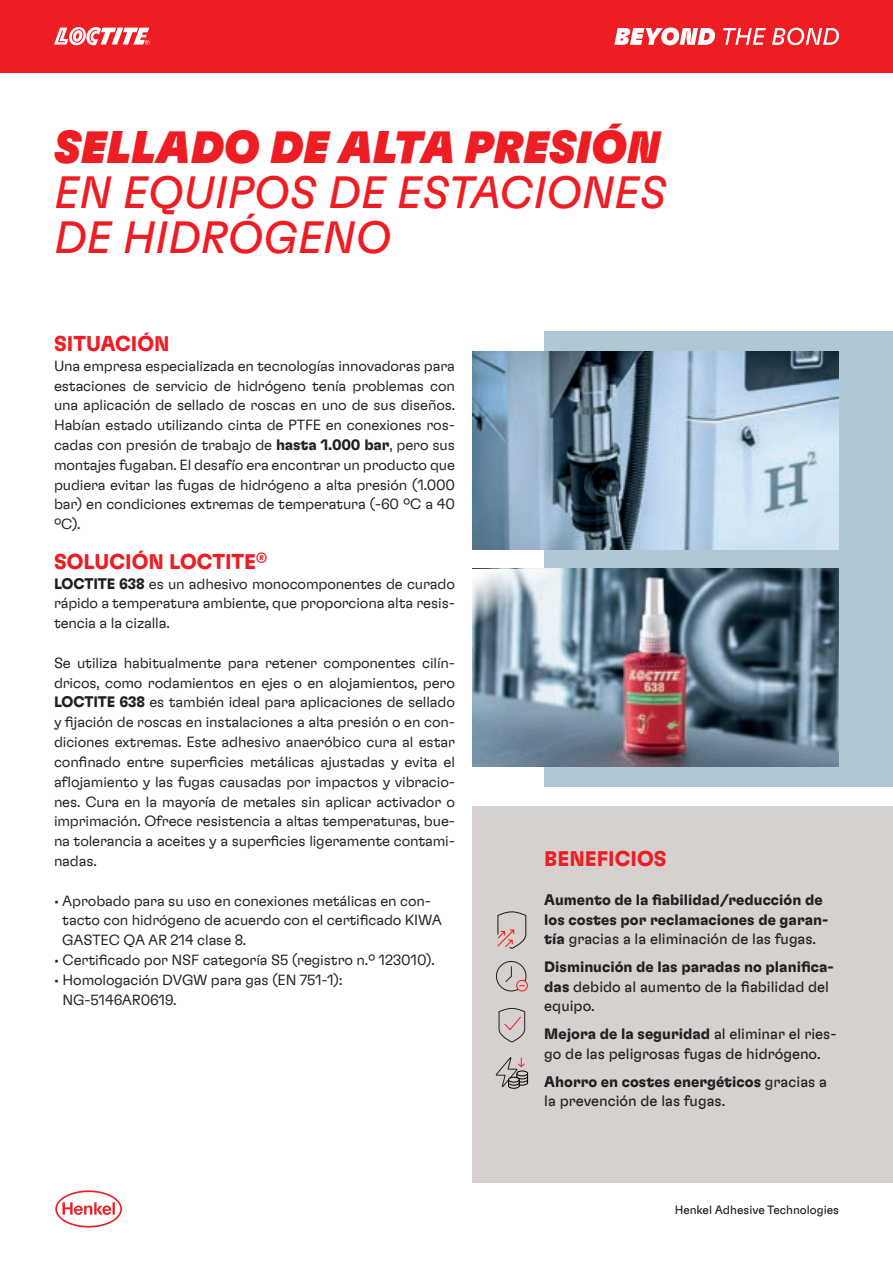
<style>
.page{position:relative;width:893px;height:1263px;background:#fff}
.page>*{position:absolute;margin:0;border:0;box-sizing:border-box;transform-origin:0 0}
.t1{font:italic 45px/45px "Henkel GT Flexa";color:#ee1d23}
.t2{font:45px "Henkel GT Flexa Bl It";color:#ee1d23}
.t3{font:700 21px "Henkel GT Flexa";color:#ee1d23}
.t4{font:300 15px/19.8px "Henkel GT Flexa";letter-spacing:-.01em;color:#231f20;text-align:justify}
.t5{font:15px/19.5px "Henkel GT Flexa";color:#231f20}
.t6{font:700 15px/19.5px "Henkel GT Flexa";color:#231f20}
.t7{font:12px "Henkel GT Flexa";color:#231f20}
.s1{font-weight:700}
.s2{font-weight:400}
</style>
<div class="page">
<div style="left:0;top:0;width:893px;height:72px;background:#ee1d23"></div>
<svg style="left:614px;top:28px;width:101px;height:17px"></svg>
<svg style="left:723px;top:28px;width:43px;height:17px"></svg>
<svg style="left:772px;top:28px;width:67px;height:17px"></svg>
<svg style="left:55px;top:1190px;width:67px;height:37px"></svg>
<svg style="left:54px;top:27px;width:96px;height:18px"></svg>
<div style="left:472px;top:806px;width:421px;height:377px;background:#d6d1ce"></div>
<div style="left:544px;top:331px;width:349px;height:456px;background:#b0c7d4"></div>
<img style="left:472px;top:351px;width:367px;height:198px">
<img style="left:472px;top:569px;width:367px;height:198px">
<svg style="left:495px;top:1057px;width:33px;height:32px"></svg>
<svg style="left:472px;top:569px;width:155px;height:133px;background:#8ca2b0"></svg>
<svg style="left:497px;top:911px;width:29px;height:38px"></svg>
<div style="left:516px;top:980px;width:12px;height:11px;border:1px solid #ee1d23;border-radius:50%"></div>
<svg style="left:496px;top:961px;width:31px;height:30px"></svg>
<svg style="left:498px;top:1008px;width:27px;height:35px"></svg>
<h1 class="t2" style="left:54px;top:119px;width:608px">SELLADO DE ALTA PRESIÓN</h1>
<h1 class="t1" style="left:54px;top:168px;width:614px">EN EQUIPOS DE ESTACIONES<br>DE HIDRÓGENO</h1>
<h2 class="t3" style="left:54px;top:331px;width:117px">SITUACIÓN</h2>
<p class="t4" style="left:54px;top:355px;width:403px">Una empresa especializada en tecnologías innovadoras para estaciones de servicio de hidrógeno tenía problemas con una aplicación de sellado de roscas en uno de sus diseños.<br>Habían estado utilizando cinta de PTFE en conexiones ros&shy;cadas con presión de trabajo de <span class="s1">hasta 1.000 bar</span>, pero sus montajes fugaban. El desafío era encontrar un producto que pudiera evitar las fugas de hidrógeno a alta presión (1.000 bar) en condiciones extremas de temperatura (-60 ºC a 40 ºC).</p>
<h2 class="t3" style="left:54px;top:548px;width:215px">SOLUCIÓN LOCTITE<sup>®</sup></h2>
<p class="t4" style="left:54px;top:573px;width:402px"><span class="s1">LOCTITE 638</span> es un adhesivo monocomponentes de curado rápido a temperatura ambiente, que proporciona alta resis&shy;tencia a la cizalla.</p>
<p class="t4" style="left:54px;top:652px;width:402px">Se utiliza habitualmente para retener componentes cilín&shy;dricos, como rodamientos en ejes o en alojamientos, pero <span class="s1">LOCTITE 638</span> es también ideal para aplicaciones de sellado y fijación de roscas en instalaciones a alta presión o en con&shy;diciones extremas. Este adhesivo anaeróbico cura al estar confinado entre superficies metálicas ajustadas y evita el aflojamiento y las fugas causadas por impactos y vibracio&shy;nes. Cura en la mayoría de metales sin aplicar activador o imprimación. Ofrece resistencia a altas temperaturas, bue&shy;na tolerancia a aceites y a superficies ligeramente contami&shy;nadas.</p>
<p class="t4" style="left:62px;top:890px;width:381px;text-align:left;text-indent:-8px">• Aprobado para su uso en conexiones metálicas en con&shy;tacto con hidrógeno de acuerdo con el certificado KIWA<br>GASTEC QA AR 214 clase 8.</p>
<p class="t4" style="left:54px;top:949px;width:382px">• Certificado por NSF categoría S5 (registro n.º 123010).</p>
<p class="t4" style="left:63px;top:969px;width:281px;text-indent:-9px">• Homologación DVGW para gas (EN 751-1):<br>NG-5146AR0619.</p>
<h2 class="t3" style="left:544px;top:845px;width:124px">BENEFICIOS</h2>
<p class="t6" style="left:544px;top:890px;width:286px">Aumento de la fiabilidad/reducción de los costes por reclamaciones de garan&shy;tía <span class="s2">gracias a la eliminación de las fugas.</span></p>
<p class="t5" style="left:544px;top:957px;width:291px"><span class="s1">Disminución de las paradas no planifica&shy;das</span> debido al aumento de la fiabilidad del equipo.</p>
<p class="t5" style="left:544px;top:1024px;width:294px"><span class="s1">Mejora de la seguridad</span> al eliminar el ries&shy;go de las peligrosas fugas de hidrógeno.</p>
<p class="t5" style="left:544px;top:1071px;width:284px"><span class="s1">Ahorro en costes energéticos</span> gracias a la prevención de las fugas.</p>
<p class="t7" style="left:675px;top:1202px;width:166px">Henkel Adhesive Technologies</p>
</div>
